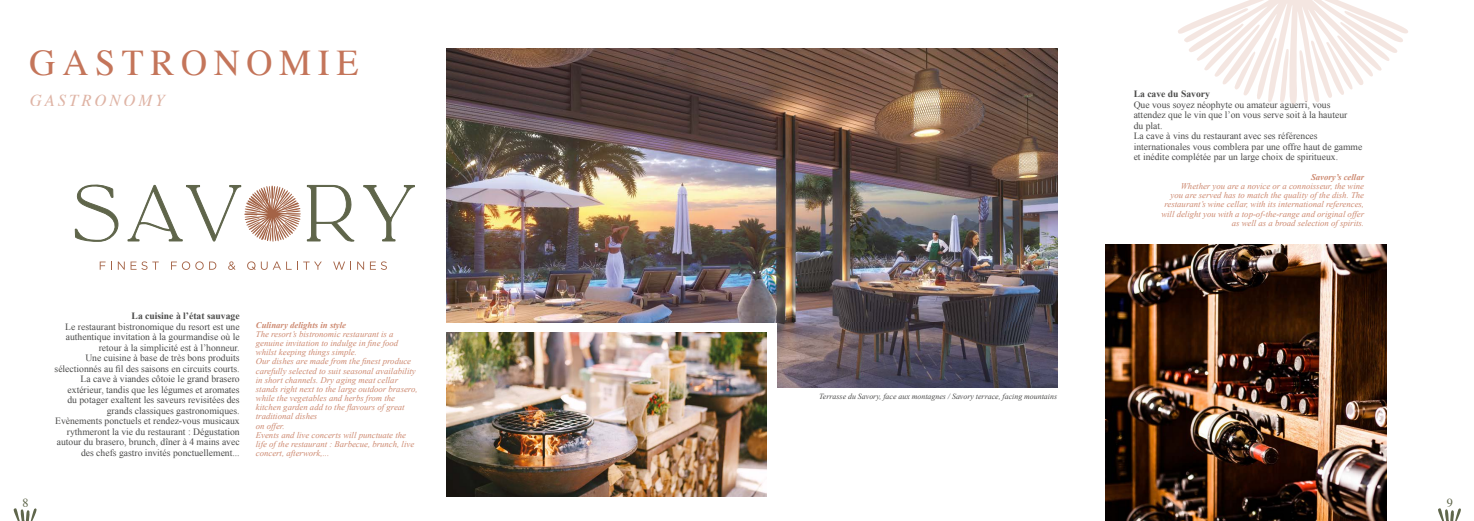
<style>
.page{position:relative;width:1474px;height:521px;background:#fff}
.page>*{position:absolute;margin:0;border:0;box-sizing:border-box;transform-origin:0 0}
.t1{font:36.23px "Times";letter-spacing:.18em;color:#c4755a}
.t2{font:italic 16.62px "Times";letter-spacing:.18em;color:#c4755a}
.t3{font:12.25px "Times";color:#5f664b}
.t4{font:9.62px/10.5px "Times New Roman";color:#4a4a49;text-align:right}
.t5{font:700 9.62px "Times New Roman";color:#4a4a49}
.t6{font:italic 8.75px/9.2px "Times New Roman";color:#cd8970}
.t7{font:italic 700 8.75px "Times New Roman";color:#cd8970}
.t8{font:italic 7.88px "Times New Roman";color:#4a4a49}
</style>
<div class="page">
<img style="left:446px;top:48px;width:611px;height:275px">
<svg style="left:1178px;top:0;width:230px;height:105px"></svg>
<svg style="left:100px;top:261px;width:12px;height:9px"></svg>
<svg style="left:118px;top:261px;width:7px;height:9px"></svg>
<svg style="left:131px;top:261px;width:28px;height:9px"></svg>
<svg style="left:171px;top:261px;width:45px;height:9px"></svg>
<svg style="left:228px;top:261px;width:7px;height:9px"></svg>
<svg style="left:247px;top:261px;width:8px;height:9px"></svg>
<svg style="left:261px;top:261px;width:61px;height:9px"></svg>
<svg style="left:333px;top:261px;width:18px;height:9px"></svg>
<svg style="left:357px;top:261px;width:7px;height:9px"></svg>
<svg style="left:370px;top:261px;width:17px;height:9px"></svg>
<svg style="left:307px;top:185px;width:47px;height:56px"></svg>
<svg style="left:75px;top:184px;width:44px;height:58px"></svg>
<svg style="left:363px;top:185px;width:52px;height:56px"></svg>
<svg style="left:127px;top:185px;width:174px;height:57px"></svg>
<img style="left:446px;top:332px;width:320px;height:164px">
<img style="left:778px;top:323px;width:279px;height:65px">
<svg style="left:13px;top:508px;width:24px;height:13px"></svg>
<svg style="left:1438px;top:508px;width:22px;height:13px"></svg>
<img style="left:1105px;top:245px;width:281px;height:276px">
<h1 class="t1" style="left:30px;top:29px;width:330px">GASTRONOMIE</h1>
<h2 class="t2" style="left:30px;top:85px;width:136px">GASTRONOMY</h2>
<p class="t5" style="left:132px;top:309px;width:110px">La cuisine à l’état sauvage</p>
<p class="t4" style="left:55px;top:321px;width:187px">Le restaurant bistronomique du resort est une authentique invitation à la gourmandise où le retour à la simplicité est à l’honneur.<br>Une cuisine à base de très bons produits sélectionnés au fil des saisons en circuits courts.<br>La cave à viandes côtoie le grand brasero extérieur, tandis que les légumes et aromates<br>du potager exaltent les saveurs revisitées des grands classiques gastronomiques.<br>Evènements ponctuels et rendez-vous musicaux rythmeront la vie du restaurant : Dégustation autour du brasero, brunch, dîner à 4 mains avec des chefs gastro invités ponctuellement...</p>
<p class="t7" style="left:256px;top:318px;width:92px">Culinary delights in style</p>
<p class="t6" style="left:256px;top:329px;width:163px">The resort’s bistronomic restaurant is a genuine invitation to indulge in fine food whilst keeping things simple.<br>Our dishes are made from the finest produce carefully selected to suit seasonal availability in short channels. Dry aging meat cellar stands right next to the large outdoor brasero, while the vegetables and herbs from the kitchen garden add to the flavours of great traditional dishes<br>on offer.<br>Events and live concerts will punctuate the life of the restaurant : Barbecue, brunch, live concert, afterwork,...</p>
<p class="t8" style="left:819px;top:391px;width:239px">Terrasse du Savory, face aux montagnes / Savory terrace, facing mountains</p>
<p class="t5" style="left:1133px;top:87px;width:78px">La cave du Savory</p>
<p class="t4" style="left:1133px;top:99px;width:230px;text-align:left">Que vous soyez néophyte ou amateur aguerri, vous attendez que le vin que l’on vous serve soit à la hauteur<br>du plat.<br>La cave à vins du restaurant avec ses références internationales vous comblera par une offre haut de gamme et inédite complétée par un large choix de spiritueux.</p>
<p class="t7" style="left:1310px;top:171px;width:55px">Savory’s cellar</p>
<p class="t6" style="left:1161px;top:181px;width:204px;text-align:right">Whether you are a novice or a connoisseur, the wine<br>you are served has to match the quality of the dish. The restaurant’s wine cellar, with its international references, will delight you with a top-of-the-range and original offer as well as a broad selection of spirits.</p>
<p class="t3" style="left:22px;top:491px;width:8px">8</p>
<p class="t3" style="left:1446px;top:491px;width:8px">9</p>
</div>
